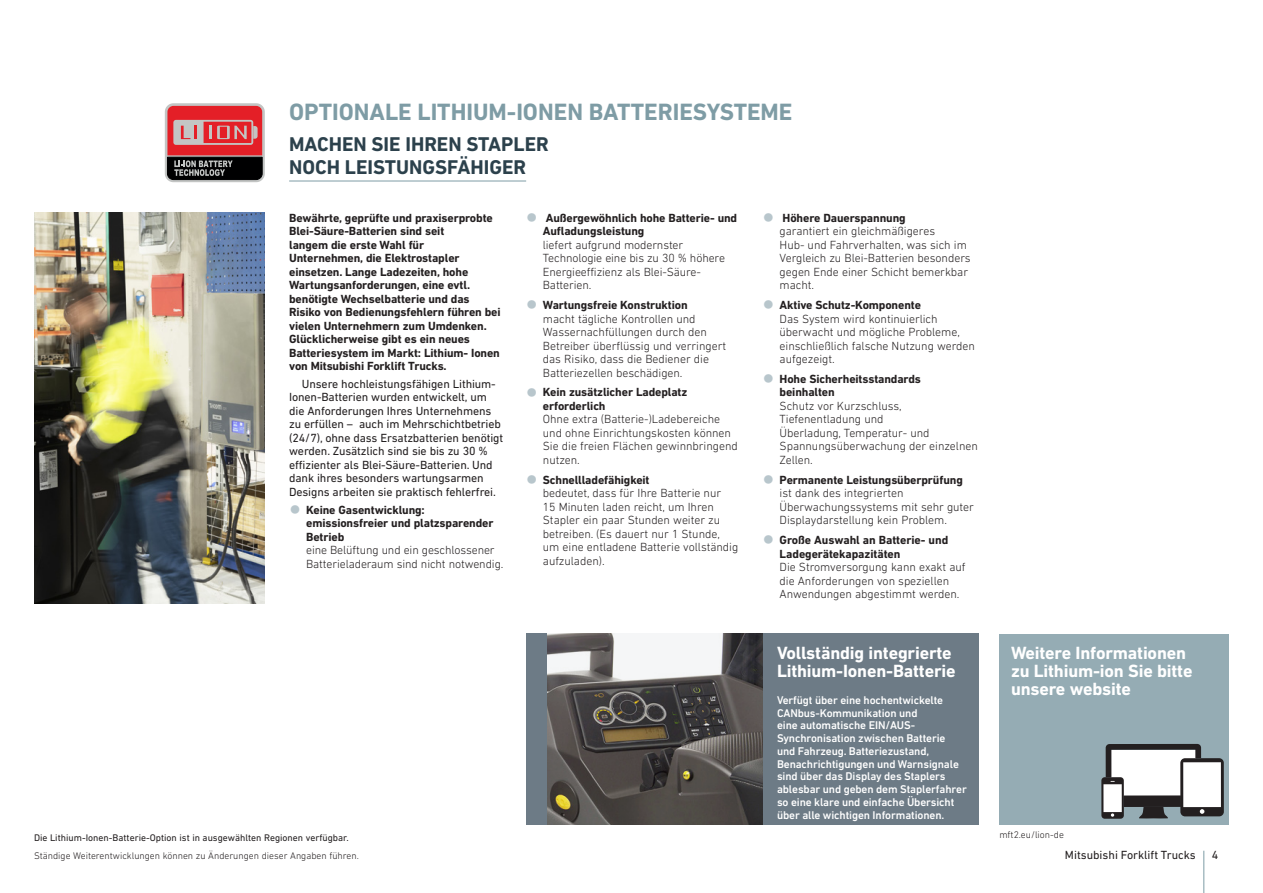
<style>
.page{position:relative;width:1263px;height:893px;background:#fff}
.page>*{position:absolute;margin:0;border:0;box-sizing:border-box;transform-origin:0 0}
.t1{font:700 24px "DIN Next LT Pro";color:#7e9ca5}
.t2{font:700 20.25px/22.5px "DIN Next LT Pro";color:#2c414c}
.t3{font:700 18px/18px "DIN Next LT Pro";letter-spacing:-.01em;color:#fff}
.t4{font:300 12px/13.5px "DIN Next LT Pro";letter-spacing:-.005em;color:#231f20}
.t5{font:700 12px/13.5px "DIN Next LT Pro";letter-spacing:-.01em;color:#231f20}
.t6{font:12px/13.5px "DIN Next LT Pro";letter-spacing:-.01em;color:#231f20}
.t7{font:500 11.4px/12.8px "DIN Next LT Pro";letter-spacing:-.01em;color:#fff}
.t8{font:300 9.75px "DIN Next LT Pro";color:#231f20}
.t9{font:9.75px "DIN Next LT Pro";color:#231f20}
.s1{font-family:"Helvetica Neue LT Std";font-weight:300;font-stretch:condensed;font-size:24px;color:#b8c6cc}
.s2{font-family:"Helvetica Neue LT Std";font-stretch:condensed;font-size:24px;color:#b8c6cc}
.s3{font-weight:700}
</style>
<div class="page">
<div style="left:999px;top:634px;width:230px;height:191px;background:#95acb4"></div>
<div style="left:1111px;top:750px;width:84px;height:46px;background:#fff"></div>
<svg style="left:1139px;top:807px;width:29px;height:12px"></svg>
<div style="left:1101px;top:777px;width:23px;height:42px;background:#231f20;border-radius:3px"></div>
<svg style="left:1111px;top:813px;width:3px;height:4px"></svg>
<div style="left:1103px;top:784px;width:19px;height:28px;background:#fff"></div>
<div style="left:1180px;top:758px;width:44px;height:58px;background:#231f20;border-radius:5px"></div>
<svg style="left:1200px;top:809px;width:4px;height:5px"></svg>
<div style="left:1183px;top:762px;width:38px;height:45px;background:#fff"></div>
<svg style="left:1106px;top:744px;width:95px;height:38px"></svg>
<div style="left:1124px;top:795px;width:57px;height:12px;background:#231f20"></div>
<svg style="left:165px;top:103px;width:100px;height:79px;background:#a54e51"></svg>
<div style="left:526px;top:634px;width:452px;height:191px;background:#6d7b86"></div>
<img style="left:547px;top:634px;width:216px;height:191px">
<img style="left:34px;top:213px;width:231px;height:391px">
<hr style="left:1203px;top:851px;width:1px;height:42px;background:#7e9ca5">
<hr style="left:289px;top:181px;width:237px;height:1px;background:#7e9ca5">
<h1 class="t1" style="left:289px;top:98px;width:505px">OPTIONALE LITHIUM-IONEN BATTERIESYSTEME</h1>
<h2 class="t2" style="left:289px;top:133px;width:261px">MACHEN SIE IHREN STAPLER<br>NOCH LEISTUNGSFÄHIGER</h2>
<p class="t5" style="left:289px;top:211px;width:213px">Bewährte, geprüfte und praxiserprobte Blei-Säure-Batterien sind seit<br>langem die erste Wahl für Unternehmen, die Elektrostapler einsetzen. Lange Ladezeiten, hohe Wartungsanforderungen, eine evtl. benötigte Wechselbatterie und das Risiko von Bedienungsfehlern führen bei vielen Unternehmern zum Umdenken.<br>Glücklicherweise gibt es ein neues Batteriesystem im Markt: Lithium- Ionen von Mitsubishi Forklift Trucks.</p>
<p class="t6" style="left:289px;top:377px;width:216px;text-indent:13px">Unsere hochleistungsfähigen Lithium-Ionen-Batterien wurden entwickelt, um die Anforderungen Ihres Unternehmens zu erfüllen – auch im Mehrschichtbetrieb (24/7), ohne dass Ersatzbatterien benötigt werden. Zusätzlich sind sie bis zu 30 % effizienter als Blei-Säure-Batterien. Und dank ihres besonders wartungsarmen Designs arbeiten sie praktisch fehlerfrei.</p>
<p class="t5" style="left:306px;top:503px;width:189px;text-indent:-17px"><span class="s1">•</span> Keine Gasentwicklung: emissionsfreier und platzsparender<br>Betrieb</p>
<p class="t4" style="left:306px;top:543px;width:199px">eine Belüftung und ein geschlossener<br>Batterieladeraum sind nicht notwendig.</p>
<p class="t5" style="left:543px;top:211px;width:196px;text-indent:-17px"><span class="s1">•</span> Außergewöhnlich hohe Batterie- und<br>Aufladungsleistung</p>
<p class="t4" style="left:543px;top:238px;width:184px">liefert aufgrund modernster<br>Technologie eine bis zu 30 % höhere<br>Energieeffizienz als Blei-Säure-<br>Batterien.</p>
<p class="t4" style="left:543px;top:298px;width:185px;text-indent:-17px"><span class="s2">•</span> <span class="s3">Wartungsfreie Konstruktion<br></span>macht tägliche Kontrollen und<br>Wassernachfüllungen durch den<br>Betreiber überflüssig und verringert das Risiko, dass die Bediener die<br>Batteriezellen beschädigen.</p>
<p class="t5" style="left:543px;top:385px;width:146px;text-indent:-17px"><span class="s1">•</span> Kein zusätzlicher Ladeplatz erforderlich</p>
<p class="t4" style="left:543px;top:412px;width:196px">Ohne extra (Batterie-)Ladebereiche und ohne Einrichtungskosten können<br>Sie die freien Flächen gewinnbringend nutzen.</p>
<p class="t4" style="left:543px;top:473px;width:197px;text-indent:-17px"><span class="s2">•</span> <span class="s3">Schnellladefähigkeit<br></span>bedeutet, dass für Ihre Batterie nur<br>15 Minuten laden reicht, um Ihren<br>Stapler ein paar Stunden weiter zu betreiben. (Es dauert nur 1 Stunde, um eine entladene Batterie vollständig aufzuladen).</p>
<p class="t9" style="left:34px;top:832px;width:316px">Die Lithium-Ionen-Batterie-Option ist in ausgewählten Regionen verfügbar.</p>
<p class="t8" style="left:34px;top:850px;width:326px">Ständige Weiterentwicklungen können zu Änderungen dieser Angaben führen.</p>
<p class="t4" style="left:780px;top:211px;width:193px;text-indent:-17px"><span class="s2">•</span> <span class="s3">Höhere Dauerspannung<br></span>garantiert ein gleichmäßigeres<br>Hub- und Fahrverhalten, was sich im<br>Vergleich zu Blei-Batterien besonders gegen Ende einer Schicht bemerkbar macht.</p>
<p class="t4" style="left:780px;top:298px;width:197px;text-indent:-17px"><span class="s2">•</span> <span class="s3">Aktive Schutz-Komponente<br></span>Das System wird kontinuierlich überwacht und mögliche Probleme, einschließlich falsche Nutzung werden aufgezeigt.</p>
<p class="t5" style="left:780px;top:372px;width:143px;text-indent:-17px"><span class="s1">•</span> Hohe Sicherheitsstandards beinhalten</p>
<p class="t4" style="left:780px;top:399px;width:200px">Schutz vor Kurzschluss,<br>Tiefenentladung und<br>Überladung, Temperatur- und<br>Spannungsüberwachung der einzelnen<br>Zellen.</p>
<p class="t4" style="left:780px;top:473px;width:196px;text-indent:-17px"><span class="s2">•</span> <span class="s3">Permanente Leistungsüberprüfung </span>ist dank des integrierten Überwachungssystems mit sehr guter Displaydarstellung kein Problem.</p>
<p class="t5" style="left:780px;top:533px;width:170px;text-indent:-17px"><span class="s1">•</span> Große Auswahl an Batterie- und<br>Ladegerätekapazitäten</p>
<p class="t4" style="left:780px;top:560px;width:187px">Die Stromversorgung kann exakt auf die Anforderungen von speziellen<br>Anwendungen abgestimmt werden.</p>
<h3 class="t3" style="left:777px;top:644px;width:180px">Vollständig integrierte<br>Lithium-Ionen-Batterie</h3>
<p class="t7" style="left:777px;top:693px;width:191px">Verfügt über eine hochentwickelte CANbus-Kommunikation und<br>eine automatische EIN/AUS-Synchronisation zwischen Batterie und Fahrzeug. Batteriezustand, Benachrichtigungen und Warnsignale sind über das Display des Staplers ablesbar und geben dem Staplerfahrer so eine klare und einfache Übersicht über alle wichtigen Informationen.</p>
<h3 class="t3" style="left:1011px;top:644px;width:183px">Weitere Informationen zu Lithium-ion Sie bitte unsere website</h3>
<p class="t8" style="left:999px;top:829px;width:66px">mft2.eu/lion-de</p>
<p class="t6" style="left:1065px;top:848px;width:132px">Mitsubishi Forklift Trucks</p>
<p class="t6" style="left:1212px;top:848px;width:8px">4</p>
</div>
